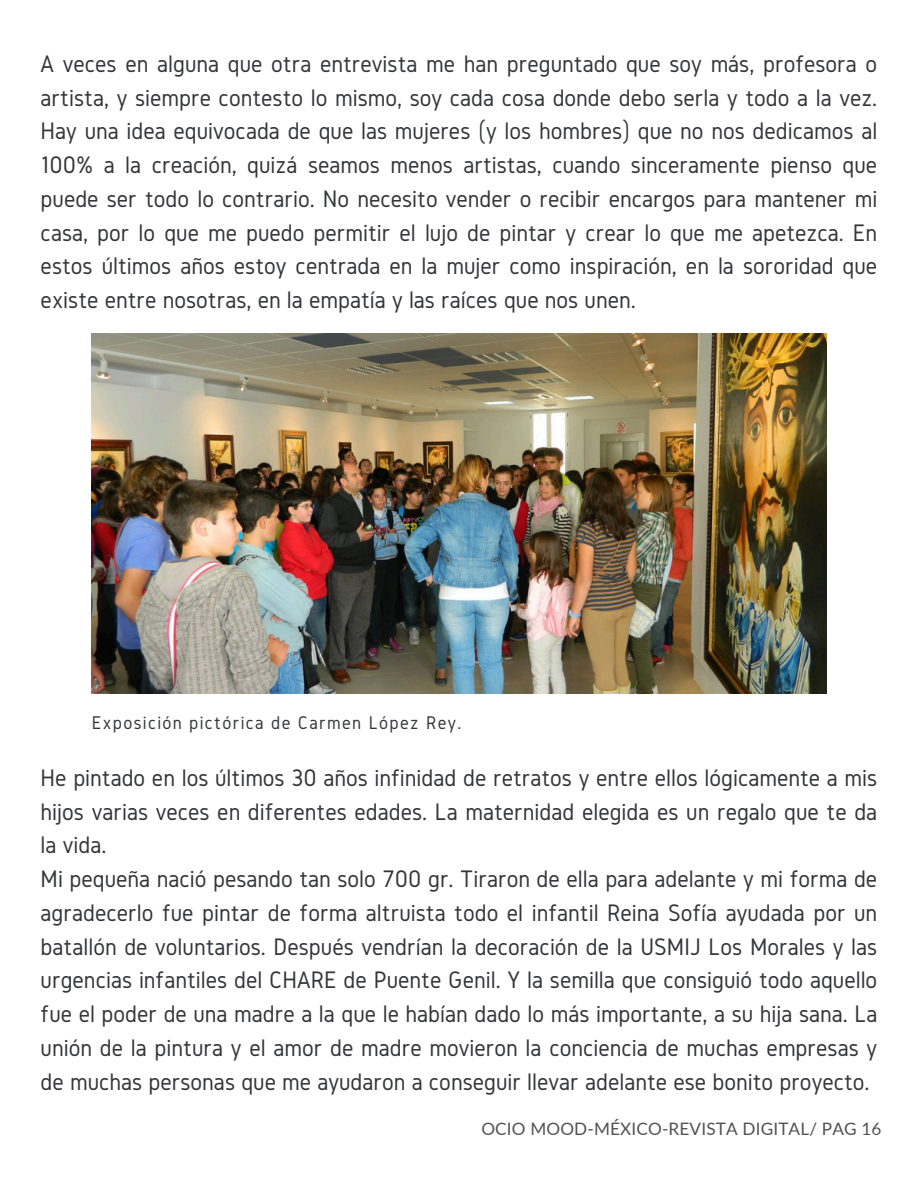
<style>
.page{position:relative;width:918px;height:1188px;background:#fff}
.page>*{position:absolute;margin:0;border:0;box-sizing:border-box;transform-origin:0 0}
.t1{font:24.9px/33.8px "Gidole";color:#35363c;text-align:justify}
.t2{font:19.2px "Gidole";letter-spacing:.07em;color:#35363c}
.t3{font:17.1px "Lato";letter-spacing:.01em;color:#525252}
</style>
<div class="page">
<img style="left:92px;top:334px;width:734px;height:360px">
<h1 class="t1" style="left:41px;top:46px;width:838px">A veces en alguna que otra entrevista me han preguntado que soy más, profesora o artista, y siempre contesto lo mismo, soy cada cosa donde debo serla y todo a la vez.<br>Hay una idea equivocada de que las mujeres (y los hombres) que no nos dedicamos al 100% a la creación, quizá seamos menos artistas, cuando sinceramente pienso que puede ser todo lo contrario. No necesito vender o recibir encargos para mantener mi casa, por lo que me puedo permitir el lujo de pintar y crear lo que me apetezca. En estos últimos años estoy centrada en la mujer como inspiración, en la sororidad que existe entre nosotras, en la empatía y las raíces que nos unen.</h1>
<h2 class="t2" style="left:92px;top:712px;width:371px">Exposición pictórica de Carmen López Rey.</h2>
<p class="t1" style="left:41px;top:760px;width:838px;text-align:left">He pintado en los últimos 30 años infinidad de retratos y entre ellos lógicamente a mis hijos varias veces en diferentes edades. La maternidad elegida es un regalo que te da la vida.<br>Mi pequeña nació pesando tan solo 700 gr. Tiraron de ella para adelante y mi forma de agradecerlo fue pintar de forma altruista todo el infantil Reina Sofía ayudada por un batallón de voluntarios. Después vendrían la decoración de la USMIJ Los Morales y las urgencias infantiles del CHARE de Puente Genil. Y la semilla que consiguió todo aquello fue el poder de una madre a la que le habían dado lo más importante, a su hija sana. La unión de la pintura y el amor de madre movieron la conciencia de muchas empresas y de muchas personas que me ayudaron a conseguir llevar adelante ese bonito proyecto.</p>
<p class="t3" style="left:481px;top:1118px;width:402px">OCIO MOOD-MÉXICO-REVISTA DIGITAL/ PAG 16</p>
</div>
